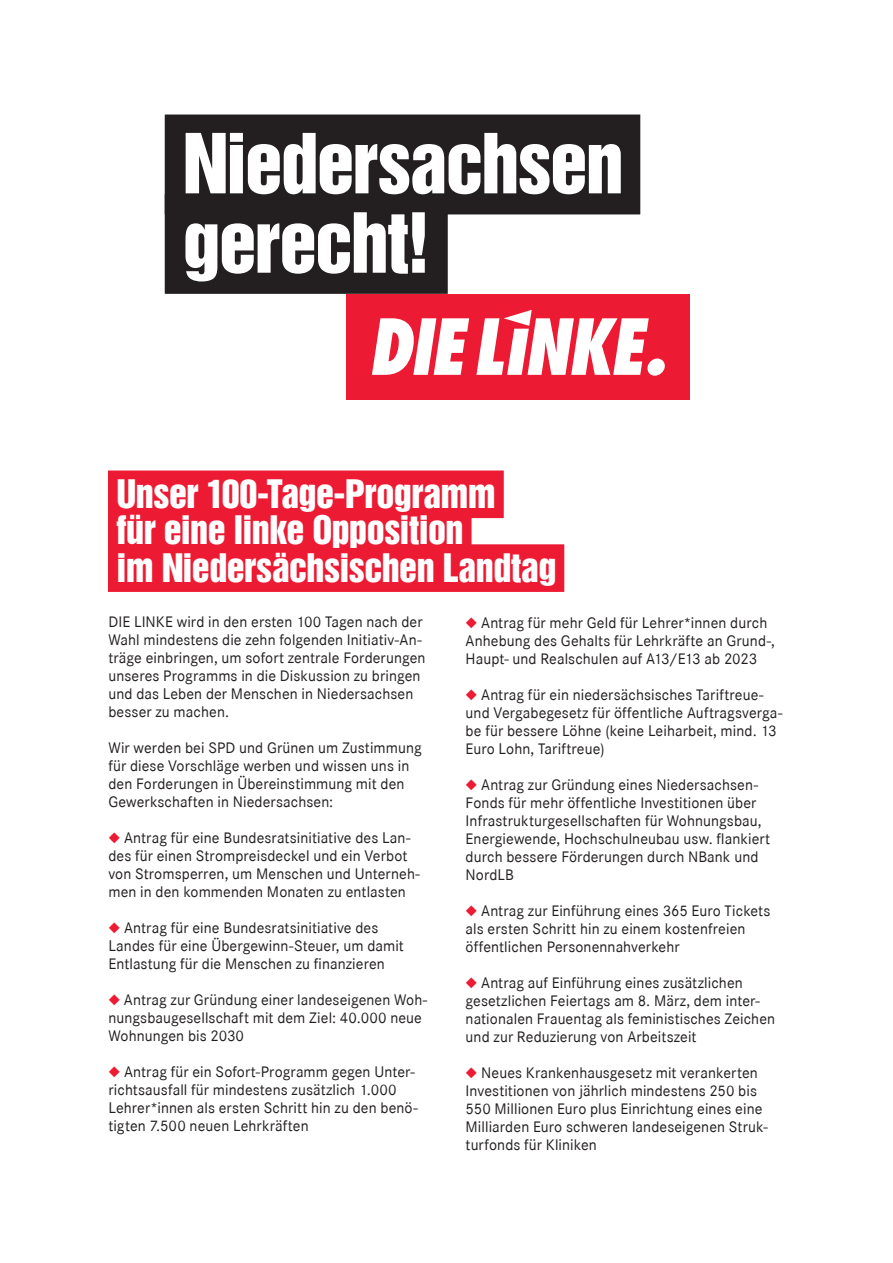
<style>
.page{position:relative;width:893px;height:1263px;background:#fff}
.page>*{position:absolute;margin:0;border:0;box-sizing:border-box;transform-origin:0 0}
.t1{font:75.6px/79.3px "Helvetica Inserat LT";letter-spacing:-.025em;color:#fff}
.t2{font:36px/36.9px "Helvetica Inserat LT";letter-spacing:-.015em;color:#fff}
.t3{font:15px/18px "Corporate SBQ";letter-spacing:.005em;color:#231f20}
.s1{color:#ed1a33}
</style>
<div class="page">
<div style="left:108px;top:470px;width:396px;height:48px;background:#ed1a33"></div>
<div style="left:108px;top:506px;width:364px;height:48px;background:#ed1a33"></div>
<div style="left:108px;top:544px;width:456px;height:48px;background:#ed1a33"></div>
<div style="left:346px;top:294px;width:343px;height:106px;background:#ed1a33"></div>
<svg style="left:372px;top:318px;width:97px;height:57px"></svg>
<svg style="left:476px;top:310px;width:189px;height:66px"></svg>
<div style="left:165px;top:115px;width:475px;height:99px;background:#231f20"></div>
<div style="left:165px;top:194px;width:283px;height:100px;background:#231f20"></div>
<h1 class="t1" style="left:183px;top:126px;width:443px">Niedersachsen gerecht!</h1>
<h2 class="t2" style="left:116px;top:476px;width:441px">Unser 100-Tage-Programm<br>für eine linke Opposition<br>im Niedersächsischen Landtag</h2>
<p class="t3" style="left:108px;top:613px;width:319px">DIE LINKE wird in den ersten 100 Tagen nach der Wahl mindestens die zehn folgenden Initiativ-An&shy;träge einbringen, um sofort zentrale Forderungen unseres Programms in die Diskussion zu bringen und das Leben der Menschen in Niedersachsen besser zu machen.</p>
<p class="t3" style="left:108px;top:739px;width:315px">Wir werden bei SPD und Grünen um Zustimmung für diese Vorschläge werben und wissen uns in den Forderungen in Übereinstimmung mit den Gewerkschaften in Niedersachsen:</p>
<p class="t3" style="left:108px;top:829px;width:313px"><span class="s1">◆</span> Antrag für eine Bundesratsinitiative des Lan&shy;des für einen Strompreisdeckel und ein Verbot von Stromsperren, um Menschen und Unterneh&shy;men in den kommenden Monaten zu entlasten</p>
<p class="t3" style="left:108px;top:919px;width:297px"><span class="s1">◆</span> Antrag für eine Bundesratsinitiative des<br>Landes für eine Übergewinn-Steuer, um damit<br>Entlastung für die Menschen zu finanzieren</p>
<p class="t3" style="left:108px;top:991px;width:320px"><span class="s1">◆</span> Antrag zur Gründung einer landeseigenen Woh&shy;nungsbaugesellschaft mit dem Ziel: 40.000 neue<br>Wohnungen bis 2030</p>
<p class="t3" style="left:108px;top:1063px;width:311px"><span class="s1">◆</span> Antrag für ein Sofort-Programm gegen Unter&shy;richtsausfall für mindestens zusätzlich 1.000<br>Lehrer*innen als ersten Schritt hin zu den benö&shy;tigten 7.500 neuen Lehrkräften</p>
<p class="t3" style="left:466px;top:614px;width:311px"><span class="s1">◆</span> Antrag für mehr Geld für Lehrer*innen durch<br>Anhebung des Gehalts für Lehrkräfte an Grund-,<br>Haupt- und Realschulen auf A13/E13 ab 2023</p>
<p class="t3" style="left:466px;top:686px;width:318px"><span class="s1">◆</span> Antrag für ein niedersächsisches Tariftreue&shy;und Vergabegesetz für öffentliche Auftragsverga&shy;be für bessere Löhne (keine Leiharbeit, mind. 13<br>Euro Lohn, Tariftreue)</p>
<p class="t3" style="left:466px;top:776px;width:306px"><span class="s1">◆</span> Antrag zur Gründung eines Niedersachsen-Fonds für mehr öffentliche Investitionen über Infrastrukturgesellschaften für Wohnungsbau, Energiewende, Hochschulneubau usw. flankiert durch bessere Förderungen durch NBank und NordLB</p>
<p class="t3" style="left:466px;top:902px;width:306px"><span class="s1">◆</span> Antrag zur Einführung eines 365 Euro Tickets als ersten Schritt hin zu einem kostenfreien öffentlichen Personennahverkehr</p>
<p class="t3" style="left:466px;top:974px;width:311px"><span class="s1">◆</span> Antrag auf Einführung eines zusätzlichen gesetzlichen Feiertags am 8. März, dem inter&shy;nationalen Frauentag als feministisches Zeichen und zur Reduzierung von Arbeitszeit</p>
<p class="t3" style="left:466px;top:1064px;width:304px"><span class="s1">◆</span> Neues Krankenhausgesetz mit verankerten Investitionen von jährlich mindestens 250 bis 550 Millionen Euro plus Einrichtung eines eine Milliarden Euro schweren landeseigenen Struk&shy;turfonds für Kliniken</p>
</div>
